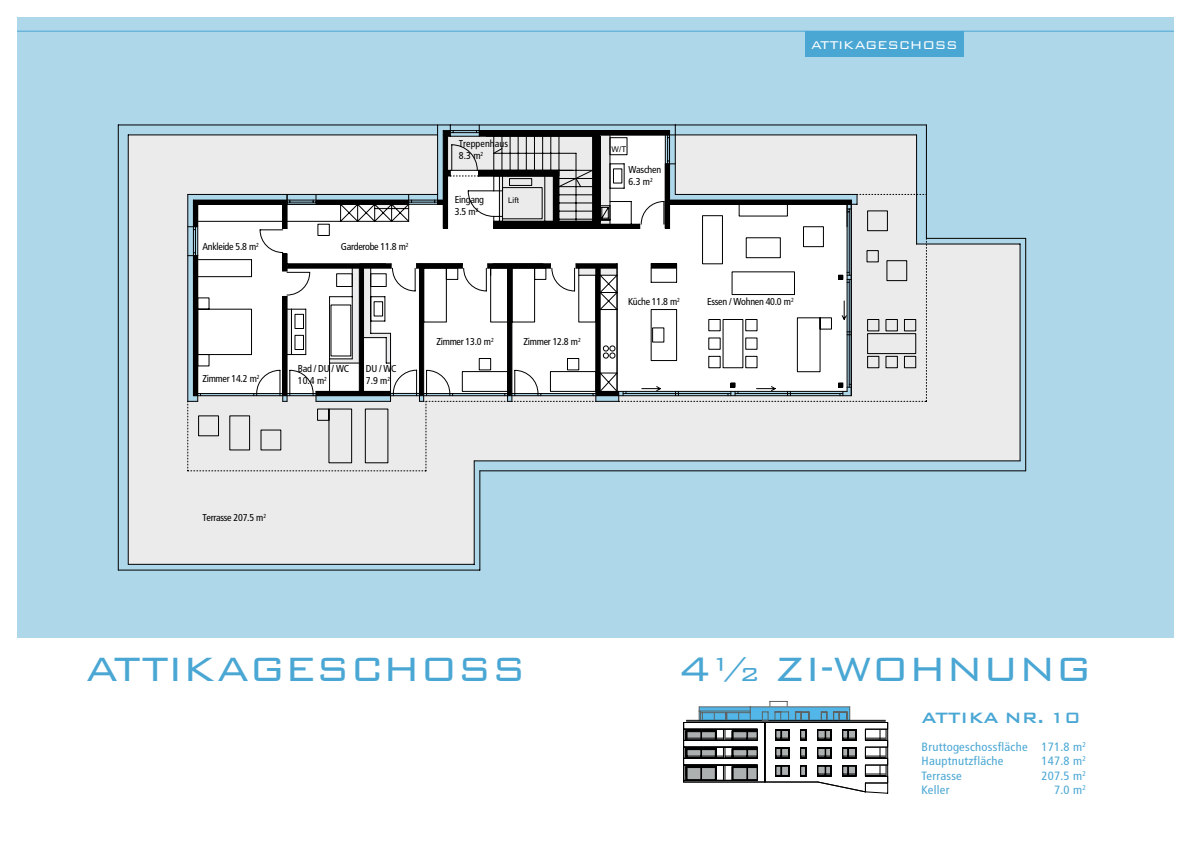
<style>
.page{position:relative;width:1191px;height:842px;background:#fff}
.page>*{position:absolute;margin:0;border:0;box-sizing:border-box;transform-origin:0 0}
.t1{font:300 45px "Bank Gothic BT";letter-spacing:-.02em;color:#4aa7d4}
.t2{font:500 20px "Bank Gothic BT";color:#4aa7d4}
.t3{font:300 15px "Bank Gothic BT";letter-spacing:-.02em;color:#fff}
.t4{font:condensed 12px/14.2px "Frutiger";letter-spacing:.02em;color:#4aa7d4;scale:1.05 1}
.t5{font:condensed 10px/12px "Frutiger";letter-spacing:-.025em;color:#000001}
.t6{font:condensed 10px/12px "Frutiger";letter-spacing:.01em;color:#000001}
.t7{font:7.9px "Arial";color:#000001}
</style>
<div class="page">
<div style="left:17px;top:17px;width:1157px;height:621px;background:#afd7ea"></div>
<svg style="left:117px;top:124px;width:910px;height:447px"></svg>
<svg style="left:857px;top:262px;width:70px;height:140px"></svg>
<svg style="left:287px;top:194px;width:570px;height:208px"></svg>
<hr style="left:17px;top:31px;width:1157px;height:1px;background:#4aa7d4">
<div style="left:805px;top:31px;width:159px;height:26px;background:#4aa7d4"></div>
<svg style="left:683px;top:700px;width:206px;height:94px"></svg>
<hr style="left:765px;top:782px;width:53px;height:1px;background:#000001">
<p class="t5" style="left:202px;top:240px;width:58px">Ankleide 5.8 m<sup>2</sup></p>
<p class="t5" style="left:202px;top:373px;width:59px">Zimmer 14.2 m<sup>2</sup></p>
<h3 class="t3" style="left:811px;top:38px;width:148px">ATTIKAGESCHOSS</h3>
<p class="t5" style="left:341px;top:240px;width:69px">Garderobe 11.8 m<sup>2</sup></p>
<p class="t6" style="left:459px;top:137px;width:51px">Treppenhaus<br>8.3 m<sup>2</sup></p>
<p class="t5" style="left:455px;top:194px;width:31px">Eingang<br>3.5 m<sup>2</sup></p>
<p class="t7" style="left:508px;top:196px;width:12px">Lift</p>
<p class="t5" style="left:298px;top:362px;width:53px">Bad / DU / WC<br>10.4 m<sup>2</sup></p>
<p class="t5" style="left:366px;top:362px;width:32px">DU / WC<br>7.9 m<sup>2</sup></p>
<p class="t5" style="left:436px;top:336px;width:59px">Zimmer 13.0 m<sup>2</sup></p>
<p class="t5" style="left:523px;top:336px;width:59px">Zimmer 12.8 m<sup>2</sup></p>
<p class="t7" style="left:611px;top:145px;width:16px">W/T</p>
<p class="t5" style="left:628px;top:163px;width:34px">Waschen<br>6.3 m<sup>2</sup></p>
<p class="t5" style="left:628px;top:296px;width:54px">Küche 11.8 m<sup>2</sup></p>
<p class="t5" style="left:707px;top:296px;width:88px">Essen / Wohnen 40.0 m<sup>2</sup></p>
<p class="t5" style="left:202px;top:512px;width:65px">Terrasse 207.5 m<sup>2</sup></p>
<h1 class="t1" style="left:86px;top:646px;width:442px">ATTIKAGESCHOSS</h1>
<h1 class="t1" style="left:677px;top:646px;width:416px">4½ ZI-WOHNUNG</h1>
<h2 class="t2" style="left:921px;top:707px;width:160px">ATTIKA NR. 10</h2>
<p class="t4" style="left:921px;top:740px;width:158px">Bruttogeschossfläche 171.8 m<sup>2<br></sup>Hauptnutzfläche</p>
<p class="t4" style="left:1041px;top:754px;width:44px">147.8 m<sup>2</sup></p>
<p class="t4" style="left:921px;top:768px;width:40px">Terrasse</p>
<p class="t4" style="left:1041px;top:768px;width:44px">207.5 m<sup>2</sup></p>
<p class="t4" style="left:921px;top:783px;width:28px">Keller</p>
<p class="t4" style="left:1054px;top:783px;width:32px">7.0 m<sup>2</sup></p>
</div>
